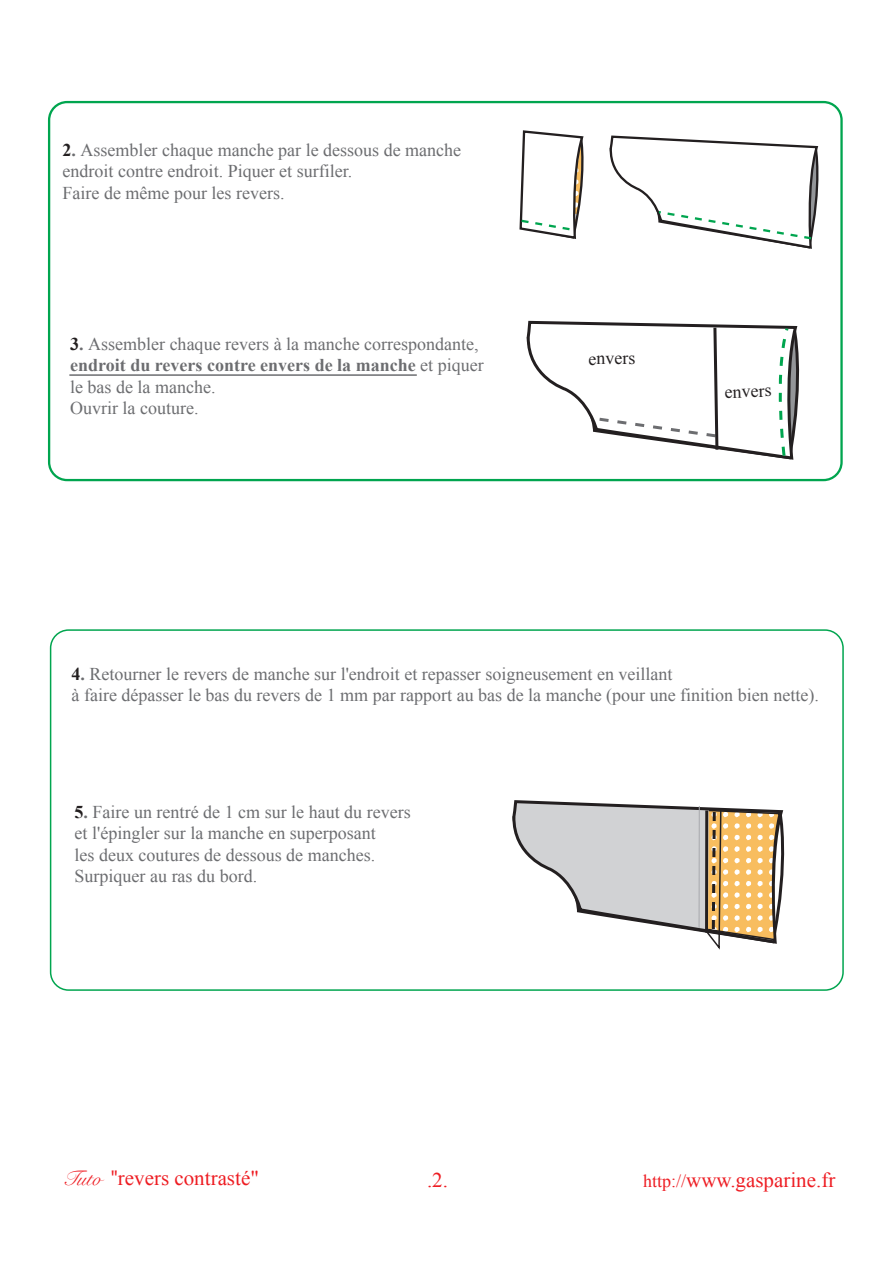
<style>
.page{position:relative;width:893px;height:1263px;background:#fff}
.page>*{position:absolute;margin:0;border:0;box-sizing:border-box;transform-origin:0 0}
.t1{font:21px "Times New Roman";color:#ee1d23}
.t2{font:18px/21.6px "Times New Roman";color:#6c6d70}
.t3{font:18px "Times New Roman";color:#231f20}
.s1{font-weight:700;color:#231f20}
.s2{font-weight:700}
.s3{font-family:"Snell Roundhand"}
.s4{font-family:"Myriad Pro"}
.s5{font-size:18px}
</style>
<div class="page">
<svg style="left:609px;top:135px;width:210px;height:114px"></svg>
<svg style="left:519px;top:130px;width:65px;height:109px"></svg>
<hr style="left:69px;top:374px;width:348px;height:2px;background:#6c6d70">
<svg style="left:526px;top:320px;width:274px;height:140px"></svg>
<div style="left:48px;top:101px;width:794px;height:380px;border:2px solid #00a54f;border-radius:18px"></div>
<svg style="left:512px;top:800px;width:273px;height:150px"></svg>
<div style="left:50px;top:629px;width:793px;height:362px;border:2px solid #00a54f;border-radius:18px"></div>
<p class="t2" style="left:63px;top:139px;width:400px"><span class="s1">2</span><span class="s2">.</span> Assembler chaque manche par le dessous de manche endroit contre endroit. Piquer et surfiler.<br>Faire de même pour les revers.</p>
<p class="t2" style="left:70px;top:332px;width:415px"><span class="s1">3</span><span class="s2">.</span> Assembler chaque revers à la manche correspondante, <span class="s2">endroit du revers contre envers de la manche</span> et piquer le bas de la manche.<br>Ouvrir la couture.</p>
<p class="t3" style="left:588px;top:347px;width:48px;rotate:-1deg">envers</p>
<p class="t3" style="left:724px;top:380px;width:48px;rotate:-2deg">envers</p>
<p class="t2" style="left:72px;top:662px;width:748px"><span class="s1">4</span><span class="s2">.</span> Retourner le revers de manche sur l'endroit et repasser soigneusement en veillant<br>à faire dépasser le bas du revers de 1 mm par rapport au bas de la manche (pour une finition bien nette).</p>
<p class="t2" style="left:75px;top:800px;width:337px"><span class="s1">5</span><span class="s2">.</span> Faire un rentré de 1 cm sur le haut du revers et l'épingler sur la manche en superposant<br>les deux coutures de dessous de manches.<br>Surpiquer au ras du bord.</p>
<p class="t1" style="left:63px;top:1164px;width:198px"><span class="s3">Tuto</span> <span class="s4">"</span>revers contrasté"</p>
<p class="t1" style="left:427px;top:1166px;width:22px">.2.</p>
<p class="t1" style="left:643px;top:1166px;width:194px"><span class="s5">http://</span>www.gasparine.fr</p>
</div>
